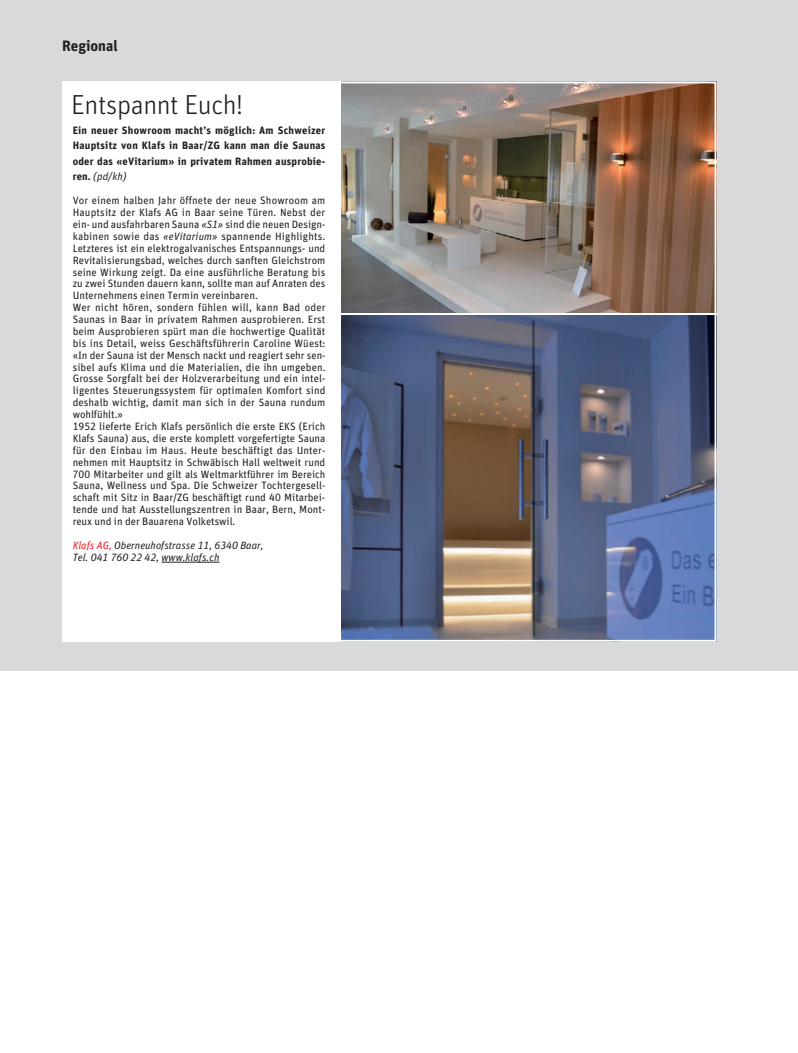
<style>
.page{position:relative;width:798px;height:1053px;background:#fff}
.page>*{position:absolute;margin:0;border:0;box-sizing:border-box;transform-origin:0 0}
.t1{font:27.5px "Unit Light LF";letter-spacing:-.015em;color:#231f20}
.t2{font:15px "Unit Bold LF";color:#231f20}
.t3{font:10.62px/11.9px "Unit Regular LF";letter-spacing:.005em;color:#231f20}
.t4{font:10.62px/15.6px "Unit Bold LF";letter-spacing:.02em;color:#231f20;text-align:justify}
.t5{font:10.62px/11.9px "Unit Regular Italic LF";color:#231f20}
.s1{font-family:"Unit Bold LF"}
.s2{font-family:"Unit Regular Italic LF"}
.s3{color:#ee1d23}
</style>
<div class="page">
<div style="left:0;top:0;width:797px;height:670px;background:#d8d9db"></div>
<div style="left:62px;top:81px;width:654px;height:560px;background:#fff"></div>
<hr style="left:161px;top:562px;width:58px;height:1px;background:#231f20">
<img style="left:341px;top:315px;width:372px;height:323px">
<img style="left:341px;top:84px;width:372px;height:228px">
<h2 class="t2" style="left:62px;top:40px;width:57px">Regional</h2>
<h1 class="t1" style="left:71px;top:95px;width:173px">Entspannt Euch!</h1>
<p class="t4" style="left:73px;top:123px;width:254px">Ein neuer Showroom macht’s möglich: Am Schweizer Hauptsitz von Klafs in Baar/ZG kann man die Saunas oder das «eVitarium» in privatem Rahmen ausprobie-</p>
<p class="t5" style="left:73px;top:172px;width:55px"><span class="s1">ren.</span> (pd/kh)</p>
<p class="t3" style="left:73px;top:195px;width:254px">Vor einem halben Jahr öffnete der neue Showroom am Hauptsitz der Klafs AG in Baar seine Türen. Nebst der ein- und ausfahrbaren Sauna <span class="s2">«S1»</span> sind die neuen Design&shy;kabinen sowie das <span class="s2">«eVitarium»</span> spannende Highlights.<br>Letzteres ist ein elektrogalvanisches Entspannungs- und Revitalisierungsbad, welches durch sanften Gleichstrom seine Wirkung zeigt. Da eine ausführliche Beratung bis zu zwei Stunden dauern kann, sollte man auf Anraten des Unternehmens einen Termin vereinbaren.<br>Wer nicht hören, sondern fühlen will, kann Bad oder Saunas in Baar in privatem Rahmen ausprobieren. Erst beim Ausprobieren spürt man die hochwertige Qualität bis ins Detail, weiss Geschäftsführerin Caroline Wüest: «In der Sauna ist der Mensch nackt und reagiert sehr sen&shy;sibel aufs Klima und die Materialien, die ihn umgeben.<br>Grosse Sorgfalt bei der Holzverarbeitung und ein intel&shy;ligentes Steuerungssystem für optimalen Komfort sind deshalb wichtig, damit man sich in der Sauna rundum wohlfühlt.»<br>1952 lieferte Erich Klafs persönlich die erste EKS (Erich Klafs Sauna) aus, die erste komplett vorgefertigte Sauna für den Einbau im Haus. Heute beschäftigt das Unter&shy;nehmen mit Hauptsitz in Schwäbisch Hall weltweit rund 700 Mitarbeiter und gilt als Weltmarktführer im Bereich Sauna, Wellness und Spa. Die Schweizer Tochtergesell&shy;schaft mit Sitz in Baar/ZG beschäftigt rund 40 Mitarbei&shy;tende und hat Ausstellungszentren in Baar, Bern, Mont&shy;reux und in der Bauarena Volketswil.</p>
<p class="t5" style="left:73px;top:540px;width:192px"><span class="s3">Klafs AG,</span> Oberneuhofstrasse 11, 6340 Baar,<br>Tel. 041 760 22 42, www.klafs.ch</p>
</div>
